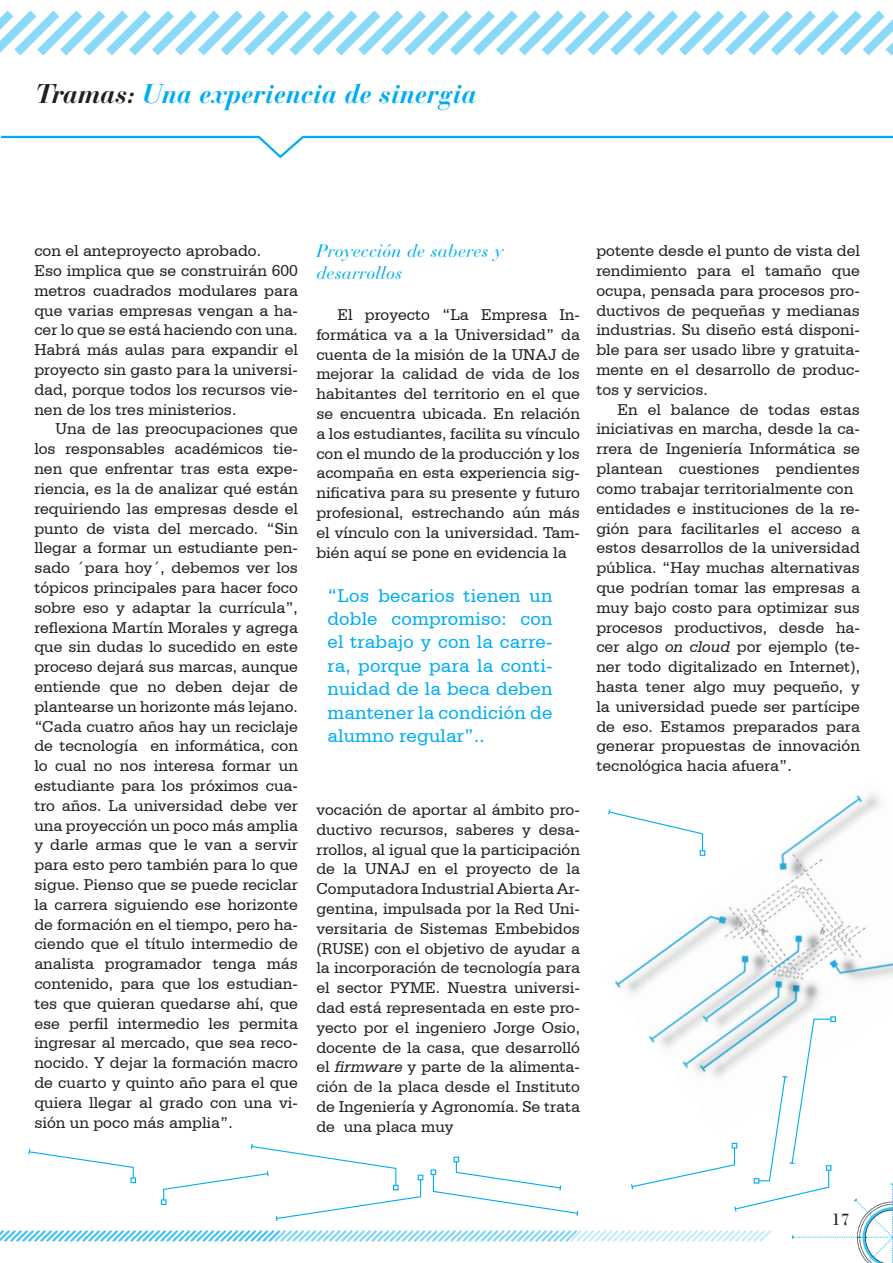
<style>
.page{position:relative;width:893px;height:1263px;background:#fff}
.page>*{position:absolute;margin:0;border:0;box-sizing:border-box;transform-origin:0 0}
.t1{font:italic 700 27px "Bauer Bodoni Std";color:#00aeef}
.t2{font:19.5px/23.4px "Serifa BT";letter-spacing:.01em;color:#00aeef;text-align:justify}
.t3{font:italic 18px/21.6px "Bauer Bodoni Std";letter-spacing:.01em;color:#00aeef}
.t4{font:18px "Bodoni";color:#231f20}
.t5{font:16.5px/19.8px "Serifa BT";color:#231f20;text-align:justify}
.s1{color:#231f20}
.s2{font-style:italic}
</style>
<div class="page">
<svg style="left:1px;top:135px;width:892px;height:24px"></svg>
<svg style="left:0;top:10px;width:893px;height:46px"></svg>
<img style="left:614px;top:795px;width:279px;height:221px">
<svg style="left:0;top:1016px;width:893px;height:247px"></svg>
<svg style="left:608px;top:808px;width:97px;height:48px"></svg>
<h1 class="t1" style="left:35px;top:77px;width:443px"><span class="s1">Tramas:</span> Una experiencia de sinergia</h1>
<p class="t5" style="left:34px;top:241px;width:265px;text-align:left">con el anteproyecto aprobado.<br>Eso implica que se construirán 600 metros cuadrados modulares para que varias empresas vengan a ha&shy;cer lo que se está haciendo con una.<br>Habrá más aulas para expandir el proyecto sin gasto para la universi&shy;dad, porque todos los recursos vie&shy;nen de los tres ministerios.</p>
<p class="t5" style="left:34px;top:419px;width:265px;text-indent:21px">Una de las preocupaciones que los responsables académicos tie&shy;nen que enfrentar tras esta expe&shy;riencia, es la de analizar qué están requiriendo las empresas desde el punto de vista del mercado. “Sin llegar a formar un estudiante pen&shy;sado ´para hoy´, debemos ver los tópicos principales para hacer foco sobre eso y adaptar la currícula”, reflexiona Martín Morales y agrega que sin dudas lo sucedido en este proceso dejará sus marcas, aunque entiende que no deben dejar de plantearse un horizonte más lejano. “Cada cuatro años hay un reciclaje de tecnología en informática, con lo cual no nos interesa formar un estudiante para los próximos cua&shy;tro años. La universidad debe ver una proyección un poco más amplia y darle armas que le van a servir para esto pero también para lo que sigue. Pienso que se puede reciclar la carrera siguiendo ese horizonte de formación en el tiempo, pero ha&shy;ciendo que el título intermedio de analista programador tenga más contenido, para que los estudian&shy;tes que quieran quedarse ahí, que ese perfil intermedio les permita ingresar al mercado, que sea reco&shy;nocido. Y dejar la formación macro de cuarto y quinto año para el que quiera llegar al grado con una vi&shy;sión un poco más amplia”.</p>
<p class="t3" style="left:316px;top:240px;width:188px">Proyección de saberes y desarrollos</p>
<p class="t5" style="left:316px;top:304px;width:265px;text-indent:21px">El proyecto “La Empresa In&shy;formática va a la Universidad” da cuenta de la misión de la UNAJ de mejorar la calidad de vida de los habitantes del territorio en el que se encuentra ubicada. En relación a los estudiantes, facilita su vínculo con el mundo de la producción y los acompaña en esta experiencia sig&shy;nificativa para su presente y futuro profesional, estrechando aún más el vínculo con la universidad. Tam&shy;bién aquí se pone en evidencia la</p>
<p class="t2" style="left:327px;top:583px;width:227px">“Los becarios tienen un doble compromiso: con el trabajo y con la carre&shy;ra, porque para la conti&shy;nuidad de la beca deben mantener la condición de alumno regular”..</p>
<p class="t5" style="left:316px;top:799px;width:265px">vocación de aportar al ámbito pro&shy;ductivo recursos, saberes y desa&shy;rrollos, al igual que la participación de la UNAJ en el proyecto de la Computadora Industrial Abierta Ar&shy;gentina, impulsada por la Red Uni&shy;versitaria de Sistemas Embebidos (RUSE) con el objetivo de ayudar a la incorporación de tecnología para el sector PYME. Nuestra universi&shy;dad está representada en este pro&shy;yecto por el ingeniero Jorge Osio, docente de la casa, que desarrolló el <span class="s2">firmware</span> y parte de la alimenta&shy;ción de la placa desde el Instituto de Ingeniería y Agronomía. Se trata de una placa muy</p>
<p class="t5" style="left:596px;top:241px;width:265px">potente desde el punto de vista del rendimiento para el tamaño que ocupa, pensada para procesos pro&shy;ductivos de pequeñas y medianas industrias. Su diseño está disponi&shy;ble para ser usado libre y gratuita&shy;mente en el desarrollo de produc&shy;tos y servicios.</p>
<p class="t5" style="left:596px;top:399px;width:265px;text-align:left;text-indent:21px">En el balance de todas estas iniciativas en marcha, desde la ca&shy;rrera de Ingeniería Informática se plantean cuestiones pendientes como trabajar territorialmente con entidades e instituciones de la re&shy;gión para facilitarles el acceso a estos desarrollos de la universidad pública. “Hay muchas alternativas que podrían tomar las empresas a muy bajo costo para optimizar sus procesos productivos, desde ha&shy;cer algo <span class="s2">on cloud</span> por ejemplo (te&shy;ner todo digitalizado en Internet), hasta tener algo muy pequeño, y la universidad puede ser partícipe de eso. Estamos preparados para generar propuestas de innovación tecnológica hacia afuera”.</p>
<p class="t4" style="left:832px;top:1208px;width:19px">17</p>
</div>
